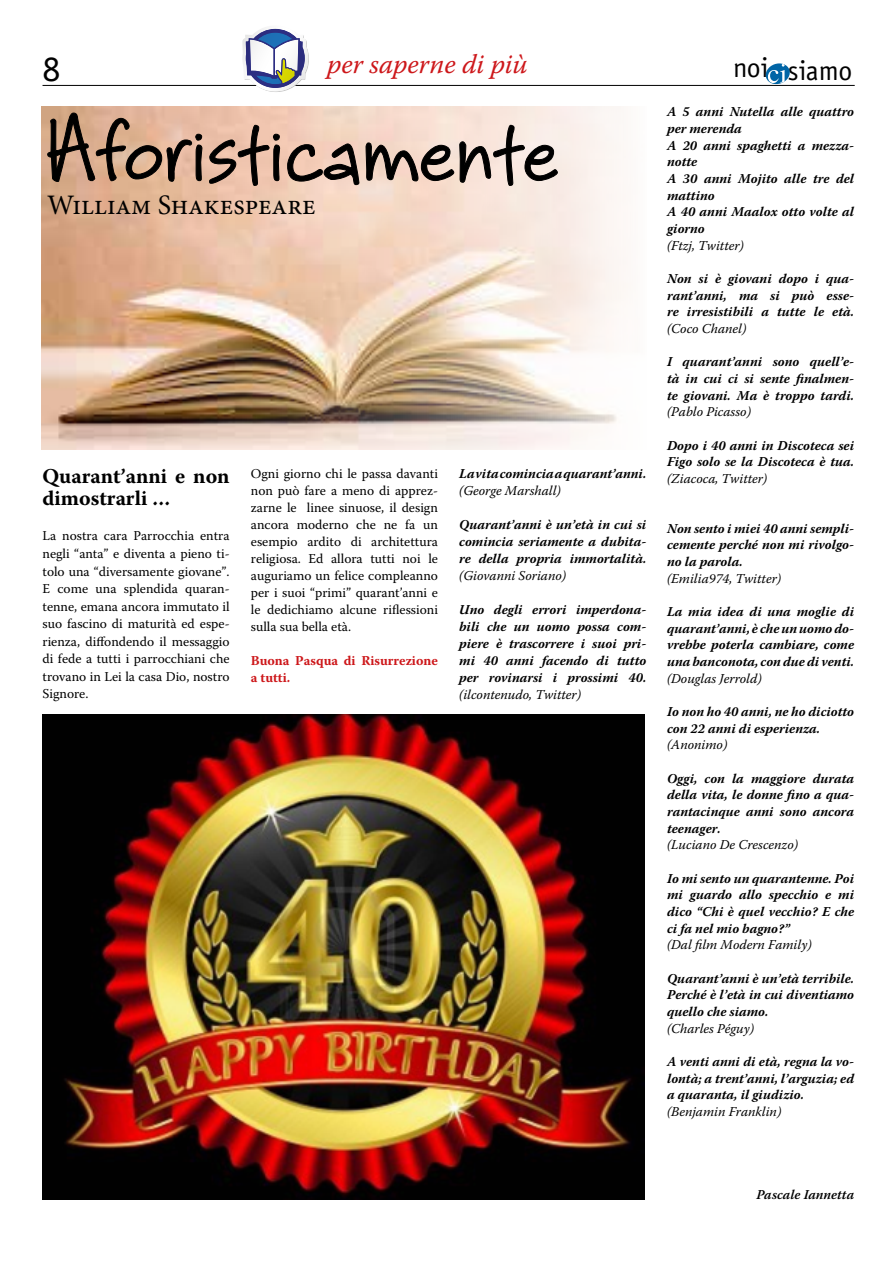
<style>
.page{position:relative;width:893px;height:1263px;background:#fff}
.page>*{position:absolute;margin:0;border:0;box-sizing:border-box;transform-origin:0 0}
.t1{font:36px "Officina Sans Std";color:#000}
.t2{font:28.2px "Minion Pro";color:#000}
.t3{font:27.75px "Officina Sans Std";letter-spacing:-.01em;color:#000}
.t4{font:italic 27px "Warnock Pro";color:#cd171a}
.t5{font:700 21px/22px "Warnock Pro";color:#000}
.t6{font:italic 700 13.5px/16.6px "Warnock Pro";color:#000;text-align:justify}
.t7{font:13.5px/17.5px "Warnock Pro";color:#000;text-align:justify}
.t8{font:italic 13.5px "Warnock Pro";color:#000}
.t9{font:700 13.5px/17px "Warnock Pro";color:#cd171a}
.t10{font:italic 600 13.5px "Warnock Pro";color:#000}
</style>
<div class="page">
<hr style="left:43px;top:85px;width:812px;height:1px;background:#000">
<svg style="left:764px;top:63px;width:27px;height:23px"></svg>
<img style="left:42px;top:106px;width:586px;height:343px">
<svg style="left:48px;top:27px;width:510px;height:159px"></svg>
<img style="left:42px;top:714px;width:602px;height:485px">
<h3 class="t4" style="left:327px;top:48px;width:202px">per saperne di più</h3>
<h1 class="t1" style="left:43px;top:48px;width:19px">8</h1>
<h3 class="t3" style="left:733px;top:55px;width:121px">noi siamo</h3>
<h2 class="t2" style="left:47px;top:186px;width:270px">William Shakespeare</h2>
<h3 class="t5" style="left:43px;top:465px;width:189px">Quarant’anni e non dimostrarli …</h3>
<p class="t7" style="left:43px;top:527px;width:189px">La nostra cara Parrocchia entra negli “anta” e diventa a pieno ti&shy;tolo una “diversamente giovane”.<br>E come una splendida quaran&shy;tenne, emana ancora immutato il suo fascino di maturità ed espe&shy;rienza, diffondendo il messaggio di fede a tutti i parrocchiani che trovano in Lei la casa Dio, nostro Signore.</p>
<p class="t7" style="left:251px;top:465px;width:189px;line-height:17px">Ogni giorno chi le passa davanti non può fare a meno di apprez&shy;zarne le linee sinuose, il design ancora moderno che ne fa un esempio ardito di architettura religiosa. Ed allora tutti noi le auguriamo un felice compleanno per i suoi “primi” quarant’anni e le dedichiamo alcune riflessioni sulla sua bella età.</p>
<p class="t9" style="left:251px;top:651px;width:189px">Buona Pasqua di Risurrezione a tutti.</p>
<p class="t6" style="left:459px;top:465px;width:189px">La vita comincia a quarant’anni.</p>
<p class="t8" style="left:459px;top:482px;width:103px">(George Marshall)</p>
<p class="t6" style="left:459px;top:515px;width:189px">Quarant’anni è un’età in cui si comincia seriamente a dubita&shy;re della propria immortalità.</p>
<p class="t8" style="left:459px;top:567px;width:108px">(Giovanni Soriano)</p>
<p class="t6" style="left:459px;top:600px;width:189px">Uno degli errori imperdona&shy;bili che un uomo possa com&shy;piere è trascorrere i suoi pri&shy;mi 40 anni facendo di tutto per rovinarsi i prossimi 40.</p>
<p class="t8" style="left:459px;top:686px;width:123px">(ilcontenudo, Twitter)</p>
<p class="t6" style="left:667px;top:103px;width:189px;text-align:left">A 5 anni Nutella alle quattro per merenda<br>A 20 anni spaghetti a mezza&shy;notte<br>A 30 anni Mojito alle tre del mattino<br>A 40 anni Maalox otto volte al giorno</p>
<p class="t8" style="left:667px;top:237px;width:78px">(Ftzj, Twitter)</p>
<p class="t6" style="left:667px;top:270px;width:189px">Non si è giovani dopo i qua&shy;rant’anni, ma si può esse&shy;re irresistibili a tutte le età.</p>
<p class="t8" style="left:667px;top:320px;width:81px">(Coco Chanel)</p>
<p class="t6" style="left:667px;top:353px;width:189px">I quarant’anni sono quell’e&shy;tà in cui ci si sente finalmen&shy;te giovani. Ma è troppo tardi.</p>
<p class="t8" style="left:667px;top:404px;width:85px">(Pablo Picasso)</p>
<p class="t6" style="left:667px;top:436px;width:189px">Dopo i 40 anni in Discoteca sei<br>Figo solo se la Discoteca è tua.</p>
<p class="t8" style="left:667px;top:470px;width:102px">(Ziacoca, Twitter)</p>
<p class="t6" style="left:667px;top:520px;width:189px">Non sento i miei 40 anni sempli&shy;cemente perché non mi rivolgo&shy;no la parola.</p>
<p class="t8" style="left:667px;top:570px;width:116px">(Emilia974, Twitter)</p>
<p class="t6" style="left:667px;top:603px;width:189px">La mia idea di una moglie di quarant’anni, è che un uomo do&shy;vrebbe poterla cambiare, come una banconota, con due di venti.</p>
<p class="t8" style="left:667px;top:670px;width:96px">(Douglas Jerrold)</p>
<p class="t6" style="left:667px;top:703px;width:189px">Io non ho 40 anni, ne ho diciotto con 22 anni di esperienza.</p>
<p class="t8" style="left:667px;top:737px;width:62px">(Anonimo)</p>
<p class="t6" style="left:667px;top:770px;width:189px">Oggi, con la maggiore durata della vita, le donne fino a qua&shy;rantacinque anni sono ancora teenager.</p>
<p class="t8" style="left:667px;top:837px;width:132px">(Luciano De Crescenzo)</p>
<p class="t6" style="left:667px;top:870px;width:189px">Io mi sento un quarantenne. Poi mi guardo allo specchio e mi dico “Chi è quel vecchio? E che ci fa nel mio bagno?”</p>
<p class="t8" style="left:667px;top:937px;width:146px">(Dal film Modern Family)</p>
<p class="t6" style="left:667px;top:970px;width:189px">Quarant’anni è un’età terribile.<br>Perché è l’età in cui diventiamo quello che siamo.</p>
<p class="t8" style="left:667px;top:1020px;width:88px">(Charles Péguy)</p>
<p class="t6" style="left:667px;top:1053px;width:189px">A venti anni di età, regna la vo&shy;lontà; a trent’anni, l’arguzia; ed a quaranta, il giudizio.</p>
<p class="t8" style="left:667px;top:1103px;width:116px">(Benjamin Franklin)</p>
<p class="t10" style="left:756px;top:1187px;width:99px">Pascale Iannetta</p>
</div>
